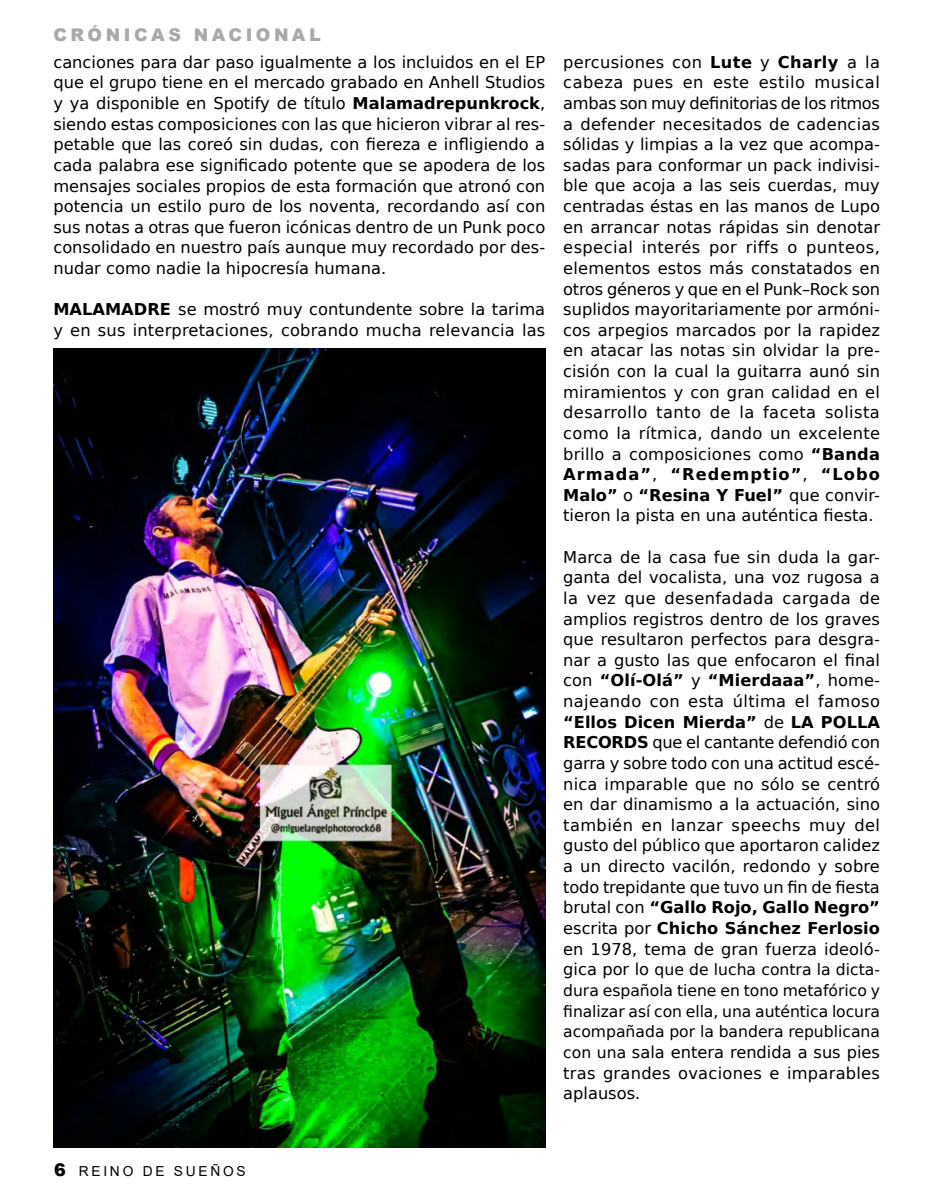
<style>
.page{position:relative;width:934px;height:1204px;background:#fff}
.page>*{position:absolute;margin:0;border:0;box-sizing:border-box;transform-origin:0 0}
.t1{font:900 17.5px "Arial";letter-spacing:.2em;color:#a7a9ac}
.t2{font:16.25px/20.6px "DejaVu Sans";color:#000;text-align:justify}
.t3{font:15.62px/20.6px "DejaVu Sans";color:#000;text-align:justify}
.t4{font:13.75px "Arial";letter-spacing:.2em;color:#000}
.s1{font-weight:700}
.s2{font-size:16.25px}
.s3{font-size:15.62px}
.s4{font-weight:900;font-size:17.5px}
</style>
<div class="page">
<img style="left:53px;top:349px;width:492px;height:798px">
<p class="t1" style="left:53px;top:22px;width:269px">CRÓNICAS NACIONAL</p>
<p class="t2" style="left:53px;top:51px;width:493px">canciones para dar paso igualmente a los incluidos en el EP que el grupo tiene en el mercado grabado en Anhell Studios y ya disponible en Spotify de título <span class="s1">Malamadrepunkrock</span>, siendo estas composiciones con las que hicieron vibrar al res&shy;petable que las coreó sin dudas, con fiereza e infligiendo a cada palabra ese significado potente que se apodera de los mensajes sociales propios de esta formación que atronó con potencia un estilo puro de los noventa, recordando así con sus notas a otras que fueron icónicas dentro de un Punk poco consolidado en nuestro país aunque muy recordado por des&shy;nudar como nadie la hipocresía humana.</p>
<p class="t2" style="left:53px;top:299px;width:493px"><span class="s1">MALAMADRE</span> se mostró muy contundente sobre la tarima y en sus interpretaciones, cobrando mucha relevancia las</p>
<p class="t2" style="left:563px;top:51px;width:318px">percusiones con <span class="s1">Lute</span> y <span class="s1">Charly</span> a la cabeza pues en este estilo musical ambas son muy definitorias de los ritmos a defender necesitados de cadencias sólidas y limpias a la vez que acompa&shy;sadas para conformar un pack indivisi&shy;ble que acoja a las seis cuerdas, muy centradas éstas en las manos de Lupo en arrancar notas rápidas sin denotar especial interés por riffs o punteos, elementos estos más constatados en otros géneros y que en el Punk–Rock son suplidos mayoritariamente por armóni&shy;cos arpegios marcados por la rapidez en atacar las notas sin olvidar la pre&shy;cisión con la cual la guitarra aunó sin miramientos y con gran calidad en el desarrollo tanto de la faceta solista como la rítmica, dando un excelente brillo a composiciones como <span class="s1">“Banda Armada”</span>, <span class="s1">“Redemptio”</span>, <span class="s1">“Lobo Malo”</span> o <span class="s1">“Resina Y Fuel”</span> que convir&shy;tieron la pista en una auténtica fiesta.</p>
<p class="t2" style="left:563px;top:546px;width:318px">Marca de la casa fue sin duda la gar&shy;ganta del vocalista, una voz rugosa a la vez que desenfadada cargada de amplios registros dentro de los graves que resultaron perfectos para desgra&shy;nar a gusto las que enfocaron el final con <span class="s1">“Olí-Olá”</span> y <span class="s1">“Mierdaaa”</span>, home&shy;najeando con esta última el famoso <span class="s1">“Ellos Dicen Mierda”</span> de <span class="s1">LA POLLA RECORDS</span> que el cantante defendió con garra y sobre todo con una actitud escé&shy;nica imparable que no sólo se centró en dar dinamismo a la actuación, sino también en lanzar speechs muy del gusto del público que aportaron calidez a un directo vacilón, redondo y sobre todo trepidante que tuvo un fin de fiesta brutal con <span class="s1">“Gallo Rojo, Gallo Negro” </span>escrita por <span class="s1">Chicho Sánchez Ferlosio </span>en 1978, tema de gran fuerza ideoló-</p>
<p class="t3" style="left:563px;top:959px;width:318px"><span class="s2">gica por lo</span> que de lucha contra la dicta&shy;dura española tiene en tono metafórico y finalizar así con ella, una auténtica locura acompañada por la bandera republicana</p>
<p class="t2" style="left:563px;top:1041px;width:318px"><span class="s3">con una</span> sala entera rendida a sus pies tras grandes ovaciones e imparables aplausos.</p>
<p class="t4" style="left:54px;top:1162px;width:193px"><span class="s4">6</span> REINO DE SUEÑOS</p>
</div>
